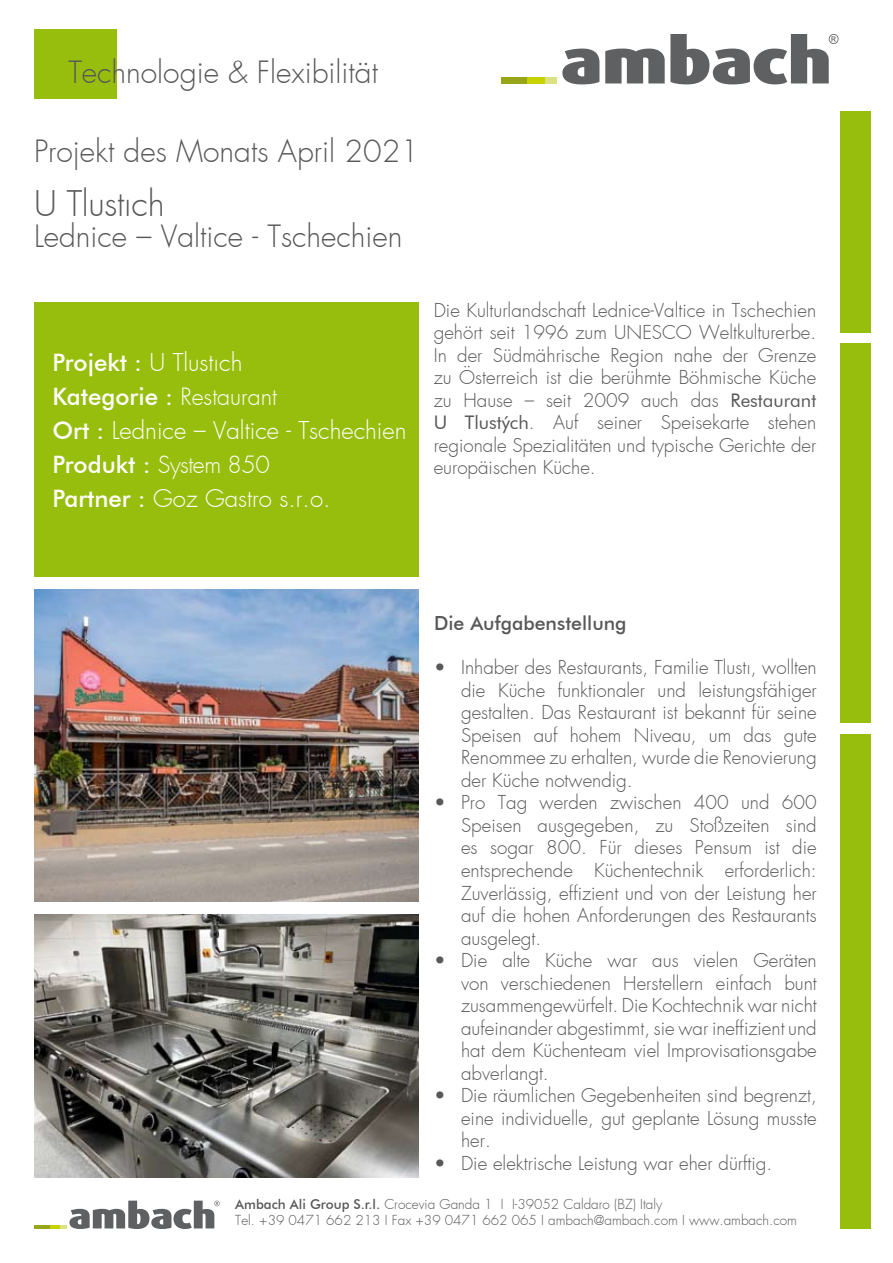
<style>
.page{position:relative;width:893px;height:1263px;background:#fff}
.page>*{position:absolute;margin:0;border:0;box-sizing:border-box;transform-origin:0 0}
.t1{font:300 34.5px "Futura";letter-spacing:-.01em;color:#58585a}
.t2{font:300 30px "Futura";color:#58585a}
.t3{font:300 24px "Futura";color:#fff}
.t4{font:500 24px "Futura BT";color:#fff}
.t5{font:300 23.25px "Futura";letter-spacing:-.02em;color:#fff}
.t6{font:500 19.5px "Futura BT";color:#58585a}
.t7{font:300 18.75px/22.5px "Futura";color:#58585a;text-align:justify}
.t8{font:300 13.5px/16.2px "Futura";color:#58585a}
.s1{font-family:"Futura BT";font-weight:500}
.s2{font-family:"Futura";font-weight:300;font-size:23.25px}
.s3{font-family:"Futura BT";font-weight:500;font-size:24px}
.s4{font-family:"Futura BT";font-weight:400}
</style>
<div class="page">
<div style="left:34px;top:302px;width:384px;height:275px;background:#97be0d"></div>
<div style="left:840px;top:734px;width:31px;height:495px;background:#97be0d"></div>
<div style="left:840px;top:343px;width:31px;height:380px;background:#97be0d"></div>
<div style="left:840px;top:111px;width:31px;height:222px;background:#97be0d"></div>
<hr style="left:34px;top:1225px;width:16px;height:3px;background:#97a619">
<svg style="left:50px;top:1200px;width:170px;height:29px"></svg>
<svg style="left:562px;top:49px;width:37px;height:35px"></svg>
<div style="left:501px;top:77px;width:26px;height:6px;background:#97a619"></div>
<div style="left:527px;top:77px;width:18px;height:6px;background:#c8d200"></div>
<div style="left:545px;top:77px;width:12px;height:6px;background:#dce282"></div>
<svg style="left:605px;top:34px;width:233px;height:50px"></svg>
<div style="left:34px;top:30px;width:82px;height:69px;background:#97be0d"></div>
<img style="left:34px;top:590px;width:384px;height:311px">
<img style="left:34px;top:914px;width:384px;height:264px">
<h2 class="t2" style="left:68px;top:52px;width:311px">Technologie &amp; Flexibilität</h2>
<h2 class="t2" style="left:34px;top:132px;width:386px">Projekt des Monats April 2021</h2>
<h1 class="t1" style="left:34px;top:181px;width:132px">U Tlustých</h1>
<h2 class="t2" style="left:34px;top:217px;width:370px">Lednice – Valtice - Tschechien</h2>
<p class="t3" style="left:52px;top:346px;width:192px"><span class="s1">Projekt :</span> U Tlustých</p>
<p class="t4" style="left:52px;top:382px;width:226px">Kategorie : <span class="s2">Restaurant</span></p>
<p class="t3" style="left:52px;top:415px;width:356px"><span class="s1">Ort :</span> Lednice – Valtice - Tschechien</p>
<p class="t5" style="left:52px;top:450px;width:219px"><span class="s3">Produkt :</span> System 850</p>
<p class="t3" style="left:52px;top:483px;width:280px"><span class="s1">Partner :</span> Goz Gastro s.r.o.</p>
<p class="t7" style="left:434px;top:299px;width:384px">Die Kulturlandschaft Lednice-Valtice in Tschechien gehört seit 1996 zum UNESCO Weltkulturerbe.<br>In der Südmährische Region nahe der Grenze zu Österreich ist die berühmte Böhmische Küche zu Hause – seit 2009 auch das <span class="s4">Restaurant U Tlustých</span>. Auf seiner Speisekarte stehen regionale Spezialitäten und typische Gerichte der europäischen Küche.</p>
<p class="t6" style="left:434px;top:612px;width:194px">Die Aufgabenstellung</p>
<p class="t7" style="left:461px;top:657px;width:357px;text-indent:-27px">• Inhaber des Restaurants, Familie Tlustý, wollten die Küche funktionaler und leistungsfähiger gestalten. Das Restaurant ist bekannt für seine Speisen auf hohem Niveau, um das gute Renommee zu erhalten, wurde die Renovierung der Küche notwendig.</p>
<p class="t7" style="left:461px;top:792px;width:357px;text-indent:-27px">• Pro Tag werden zwischen 400 und 600<br>Speisen ausgegeben, zu Stoßzeiten sind es sogar 800. Für dieses Pensum ist die entsprechende Küchentechnik erforderlich:<br>Zuverlässig, effizient und von der Leistung her auf die hohen Anforderungen des Restaurants ausgelegt.</p>
<p class="t7" style="left:461px;top:949px;width:357px;text-indent:-27px">• Die alte Küche war aus vielen Geräten von verschiedenen Herstellern einfach bunt zusammengewürfelt. Die Kochtechnik war nicht aufeinander abgestimmt, sie war ineffizient und hat dem Küchenteam viel Improvisationsgabe abverlangt.</p>
<p class="t7" style="left:461px;top:1084px;width:357px;text-indent:-27px">• Die räumlichen Gegebenheiten sind begrenzt, eine individuelle, gut geplante Lösung musste her.</p>
<p class="t7" style="left:434px;top:1152px;width:340px">• Die elektrische Leistung war eher dürftig.</p>
<p class="t8" style="left:235px;top:1196px;width:563px"><span class="s1">Ambach Ali Group S.r.l.</span> Crocevia Ganda 1 I I-39052 Caldaro (BZ) Italy<br>Tel. +39 0471 662 213 I Fax +39 0471 662 065 I ambach@ambach.com I www.ambach.com</p>
</div>
